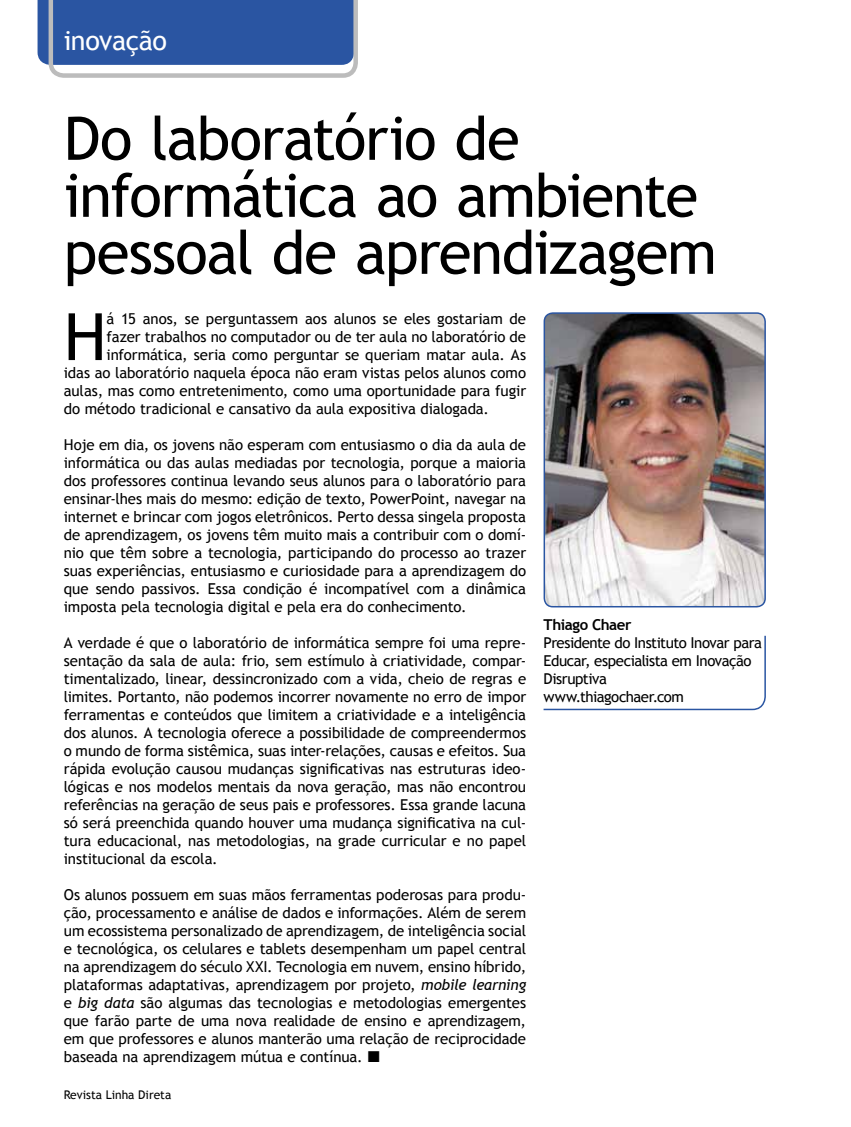
<style>
.page{position:relative;width:851px;height:1127px;background:#fff}
.page>*{position:absolute;margin:0;border:0;box-sizing:border-box;transform-origin:0 0}
.t1{font:65.25px "Trebuchet MS";color:#000}
.t2{font:60px/57px "Trebuchet MS";letter-spacing:-.025em;color:#000}
.t3{font:27px "Trebuchet MS";letter-spacing:-.02em;color:#fff}
.t4{font:15px/18px "Trebuchet MS";letter-spacing:-.01em;color:#000;text-align:justify}
.t5{font:15px/18px "Trebuchet MS";letter-spacing:-.035em;color:#000}
.t6{font:700 15px "Trebuchet MS";letter-spacing:-.025em;color:#000}
.t7{font:12px "Trebuchet MS";color:#000}
.s1{font-style:italic}
</style>
<div class="page">
<svg style="left:38px;top:0;width:320px;height:78px;background:#4d70ae"></svg>
<img style="left:546px;top:313px;width:219px;height:294px">
<div style="left:543px;top:312px;width:222px;height:295px;border:2px solid #2a55a2;border-radius:9px"></div>
<svg style="left:543px;top:635px;width:223px;height:76px"></svg>
<h3 class="t3" style="left:64px;top:24px;width:105px">inovação</h3>
<h2 class="t2" style="left:64px;top:111px;width:654px">Do laboratório de informática ao ambiente pessoal de aprendizagem</h2>
<h1 class="t1" style="left:64px;top:298px;width:44px">H</h1>
<p class="t4" style="left:106px;top:310px;width:421px">á 15 anos, se perguntassem aos alunos se eles gostariam de</p>
<p class="t4" style="left:106px;top:328px;width:421px">fazer trabalhos no computador ou de ter aula no laboratório de</p>
<p class="t4" style="left:106px;top:346px;width:421px">informática, seria como perguntar se queriam matar aula. As</p>
<p class="t4" style="left:64px;top:364px;width:464px">idas ao laboratório naquela época não eram vistas pelos alunos como</p>
<p class="t4" style="left:64px;top:382px;width:464px">aulas, mas como entretenimento, como uma oportunidade para fugir</p>
<p class="t4" style="left:64px;top:400px;width:426px">do método tradicional e cansativo da aula expositiva dialogada.</p>
<p class="t4" style="left:64px;top:436px;width:464px">Hoje em dia, os jovens não esperam com entusiasmo o dia da aula de informática ou das aulas mediadas por tecnologia, porque a maioria dos professores continua levando seus alunos para o laboratório para ensinar-lhes mais do mesmo: edição de texto, PowerPoint, navegar na internet e brincar com jogos eletrônicos. Perto dessa singela proposta de aprendizagem, os jovens têm muito mais a contribuir com o domí&shy;nio que têm sobre a tecnologia, participando do processo ao trazer suas experiências, entusiasmo e curiosidade para a aprendizagem do que sendo passivos. Essa condição é incompatível com a dinâmica imposta pela tecnologia digital e pela era do conhecimento.</p>
<p class="t4" style="left:64px;top:634px;width:464px">A verdade é que o laboratório de informática sempre foi uma repre&shy;sentação da sala de aula: frio, sem estímulo à criatividade, compar&shy;timentalizado, linear, dessincronizado com a vida, cheio de regras e limites. Portanto, não podemos incorrer novamente no erro de impor ferramentas e conteúdos que limitem a criatividade e a inteligência dos alunos. A tecnologia oferece a possibilidade de compreendermos o mundo de forma sistêmica, suas inter-relações, causas e efeitos. Sua rápida evolução causou mudanças significativas nas estruturas ideo&shy;lógicas e nos modelos mentais da nova geração, mas não encontrou referências na geração de seus pais e professores. Essa grande lacuna só será preenchida quando houver uma mudança significativa na cul&shy;tura educacional, nas metodologias, na grade curricular e no papel institucional da escola.</p>
<p class="t4" style="left:64px;top:886px;width:464px">Os alunos possuem em suas mãos ferramentas poderosas para produ&shy;ção, processamento e análise de dados e informações. Além de serem um ecossistema personalizado de aprendizagem, de inteligência social e tecnológica, os celulares e tablets desempenham um papel central na aprendizagem do século XXI. Tecnologia em nuvem, ensino híbrido, plataformas adaptativas, aprendizagem por projeto, <span class="s1">mobile learning </span>e <span class="s1">big data</span> são algumas das tecnologias e metodologias emergentes que farão parte de uma nova realidade de ensino e aprendizagem, em que professores e alunos manterão uma relação de reciprocidade baseada na aprendizagem mútua e contínua.</p>
<p class="t6" style="left:543px;top:615px;width:89px">Thiago Chaer</p>
<p class="t5" style="left:543px;top:634px;width:220px">Presidente do Instituto Inovar para<br>Educar, especialista em Inovação<br>Disruptiva<br>www.thiagochaer.com</p>
<p class="t7" style="left:64px;top:1088px;width:109px">Revista Linha Direta</p>
</div>
